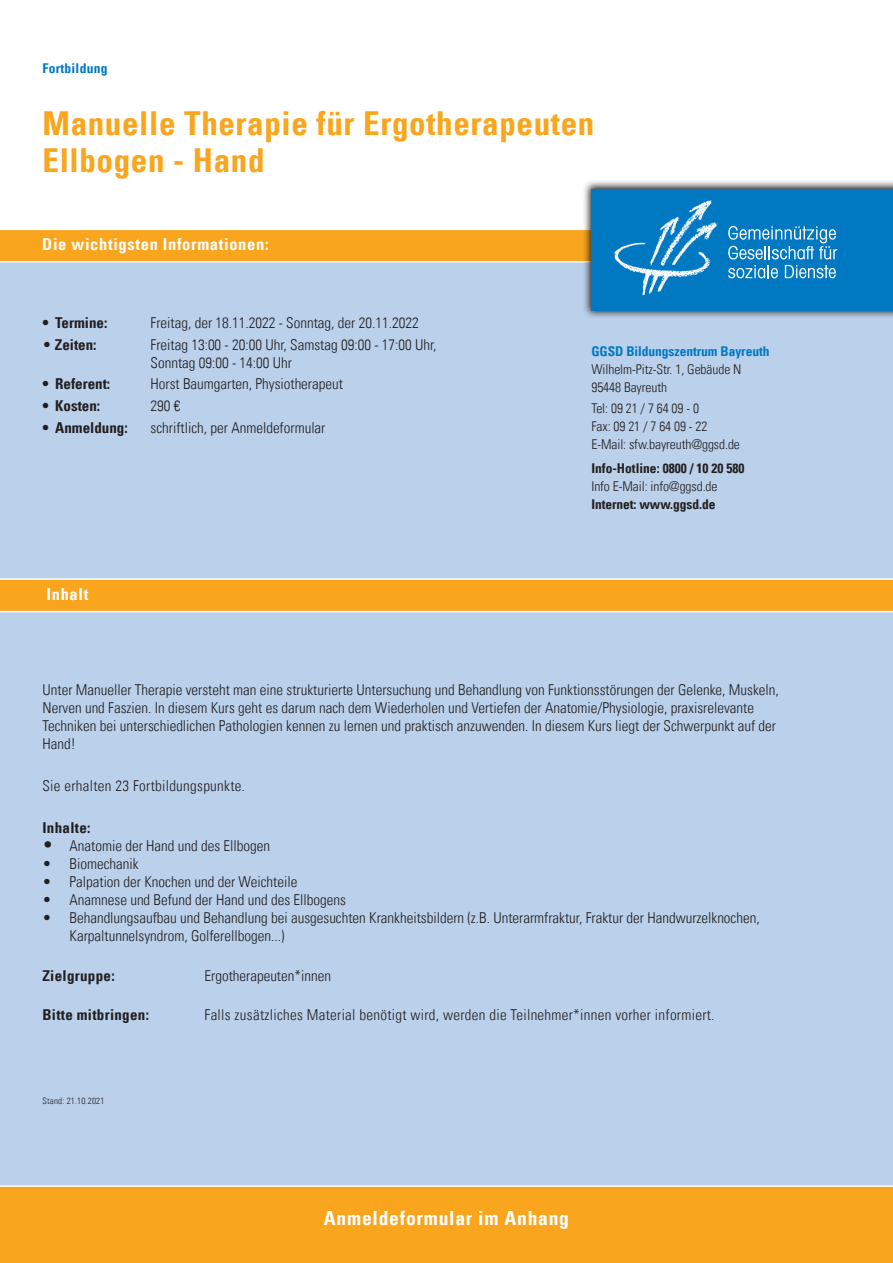
<style>
.page{position:relative;width:893px;height:1263px;background:#fff}
.page>*{position:absolute;margin:0;border:0;box-sizing:border-box;transform-origin:0 0}
.t1{font:33px/37.5px "Univers Com 67 Bold Cond";letter-spacing:.02em;color:#f9a51d}
.ZW{font:19.5px "Univers Com 67 Bold Cond";letter-spacing:.04em;color:#fff}
.ZW-2{font:16.5px "Univers Com 67 Bold Cond";letter-spacing:.04em;color:#fff}
.Pa7{font:15px/18px "Univers Com 47 Light Cond";color:#231f20}
.Pa7-2{font:15px "Univers Com 47 Light Cond";letter-spacing:.02em;color:#231f20}
.Pa2{font:15px "Univers Com 67 Bold Cond";color:#231f20}
.Pa2-2{font:15px "Univers Com 67 Bold Cond";letter-spacing:.02em;color:#231f20}
.Pa2-3{font:15px "Univers Com 47 Light Cond";color:#231f20}
.t2{font:13.5px/18px "Univers Com 47 Light Cond";letter-spacing:-.005em;color:#231f20}
.t3{font:13.5px/18px "Univers Com 67 Bold Cond";color:#231f20}
.t4{font:13.5px "Univers Com 67 Bold Cond";letter-spacing:.02em;color:#0079c2}
.t5{font:9px "Univers Com 47 Light Cond";letter-spacing:.02em;color:#231f20}
.s1{font-family:"Univers Com 47 Light Cond"}
.s2{font-family:"Univers Com 67 Bold Cond";color:#0079c2}
.s3{font-size:18px}
</style>
<div class="page">
<div style="left:0;top:241px;width:893px;height:945px;background:#bad0eb"></div>
<div style="left:0;top:1185px;width:893px;height:78px;background:#f9a51d"></div>
<svg style="left:584px;top:181px;width:309px;height:136px;background:#99a5b2"></svg>
<div style="left:591px;top:189px;width:302px;height:121px;background:#0079c2"></div>
<svg style="left:0;top:226px;width:838px;height:52px"></svg>
<img style="left:612px;top:200px;width:108px;height:96px">
<svg style="left:0;top:578px;width:893px;height:34px;background:#f8ac30"></svg>
<p class="t4" style="left:43px;top:60px;width:66px">Fortbildung</p>
<p class="t1" style="left:43px;top:104px;width:553px">Manuelle Therapie für Ergotherapeuten<br>Ellbogen - Hand</p>
<p class="ZW-2" style="left:42px;top:234px;width:228px">Die wichtigsten Informationen:</p>
<p class="Pa2" style="left:43px;top:313px;width:66px">• Termine:</p>
<p class="Pa7" style="left:151px;top:313px;width:270px">Freitag, der 18.11.2022 - Sonntag, der 20.11.2022</p>
<p class="Pa2" style="left:43px;top:335px;width:56px"><span class="s1">•</span> Zeiten:</p>
<p class="Pa7" style="left:151px;top:335px;width:288px">Freitag 13:00 - 20:00 Uhr, Samstag 09:00 - 17:00 Uhr,<br>Sonntag 09:00 - 14:00 Uhr</p>
<p class="Pa2" style="left:43px;top:375px;width:69px">• Referent:</p>
<p class="Pa7" style="left:151px;top:375px;width:194px">Horst Baumgarten, Physiotherapeut</p>
<p class="Pa2" style="left:43px;top:397px;width:59px">• Kosten:</p>
<p class="Pa7" style="left:151px;top:397px;width:31px">290 €</p>
<p class="Pa2" style="left:43px;top:419px;width:87px">• Anmeldung:</p>
<p class="Pa7" style="left:151px;top:419px;width:176px">schriftlich, per Anmeldeformular</p>
<p class="ZW-2" style="left:47px;top:584px;width:43px">Inhalt</p>
<p class="t2" style="left:591px;top:342px;width:180px"><span class="s2">GGSD Bildungszentrum Bayreuth<br></span>Wilhelm-Pitz-Str. 1, Gebäude N<br>95448 Bayreuth</p>
<p class="t2" style="left:591px;top:399px;width:150px">Tel: 09 21 / 7 64 09 - 0<br>Fax: 09 21 / 7 64 09 - 22<br>E-Mail: sfw.bayreuth@ggsd.de</p>
<p class="t3" style="left:591px;top:459px;width:154px">Info-Hotline: 0800 / 10 20 580<br><span class="s1">Info E-Mail: info@ggsd.de<br></span>Internet: www.ggsd.de</p>
<p class="Pa7" style="left:43px;top:681px;width:738px">Unter Manueller Therapie versteht man eine strukturierte Untersuchung und Behandlung von Funktionsstörungen der Gelenke, Muskeln, Nerven und Faszien. In diesem Kurs geht es darum nach dem Wiederholen und Vertiefen der Anatomie/Physiologie, praxisrelevante Techniken bei unterschiedlichen Pathologien kennen zu lernen und praktisch anzuwenden. In diesem Kurs liegt der Schwerpunkt auf der Hand!</p>
<p class="Pa7-2" style="left:43px;top:777px;width:204px">Sie erhalten 23 Fortbildungspunkte.</p>
<p class="Pa2-2" style="left:43px;top:818px;width:49px">Inhalte:</p>
<p class="Pa7" style="left:43px;top:837px;width:229px"><span class="s3">•</span> Anatomie der Hand und des Ellbogen</p>
<p class="Pa7" style="left:43px;top:855px;width:98px">• Biomechanik</p>
<p class="Pa7" style="left:43px;top:873px;width:256px">• Palpation der Knochen und der Weichteile</p>
<p class="Pa7" style="left:43px;top:891px;width:305px">• Anamnese und Befund der Hand und des Ellbogens</p>
<p class="Pa7" style="left:70px;top:909px;width:692px;text-indent:-27px">• Behandlungsaufbau und Behandlung bei ausgesuchten Krankheitsbildern (z.B. Unterarmfraktur, Fraktur der Handwurzelknochen,<br>Karpaltunnelsyndrom, Golferellbogen...)</p>
<p class="Pa2-2" style="left:43px;top:966px;width:74px">Zielgruppe:</p>
<p class="Pa2-3" style="left:205px;top:966px;width:128px">Ergotherapeuten*innen</p>
<p class="Pa2-2" style="left:43px;top:1006px;width:108px">Bitte mitbringen:</p>
<p class="Pa7-2" style="left:205px;top:1006px;width:512px">Falls zusätzliches Material benötigt wird, werden die Teilnehmer*innen vorher informiert.</p>
<p class="t5" style="left:43px;top:1096px;width:63px">Stand: 21.10.2021</p>
<p class="ZW" style="left:324px;top:1206px;width:247px">Anmeldeformular im Anhang</p>
</div>
